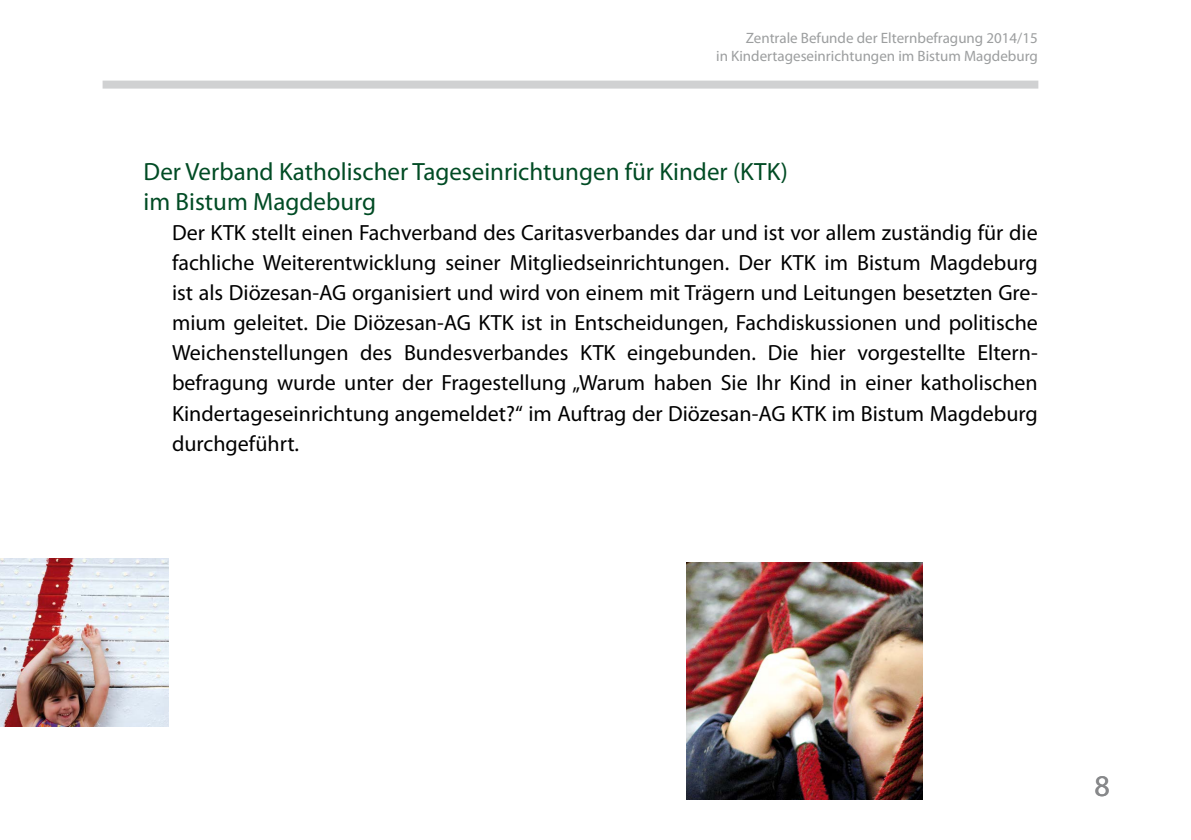
<style>
.page{position:relative;width:1191px;height:840px;background:#fff}
.page>*{position:absolute;margin:0;border:0;box-sizing:border-box;transform-origin:0 0}
.t1{font:30px "Myriad Pro";color:#87888a}
.t2{font:25px/30px "Myriad Pro";color:#004b24}
.t3{font:22px/30px "Myriad Pro";color:#000;text-align:justify}
.t4{font:15px/18px "Myriad Pro";color:#9c9e9f;text-align:right}
</style>
<div class="page">
<img style="left:686px;top:562px;width:237px;height:236px">
<div style="left:103px;top:81px;width:935px;height:8px;background:#d0d1d2"></div>
<img style="left:0;top:558px;width:168px;height:168px">
<p class="t4" style="left:716px;top:28px;width:323px">Zentrale Befunde der Elternbefragung 2014/15<br>in Kindertageseinrichtungen im Bistum Magdeburg</p>
<p class="t2" style="left:144px;top:156px;width:646px">Der Verband Katholischer Tageseinrichtungen für Kinder (KTK) im Bistum Magdeburg</p>
<p class="t3" style="left:172px;top:217px;width:867px">Der KTK stellt einen Fachverband des Caritasverbandes dar und ist vor allem zuständig für die fachliche Weiterentwicklung seiner Mitgliedseinrichtungen. Der KTK im Bistum Magdeburg ist als Diözesan-AG organisiert und wird von einem mit Trägern und Leitungen besetzten Gre&shy;mium geleitet. Die Diözesan-AG KTK ist in Entscheidungen, Fachdiskussionen und politische Weichenstellungen des Bundesverbandes KTK eingebunden. Die hier vorgestellte Eltern&shy;befragung wurde unter der Fragestellung „Warum haben Sie Ihr Kind in einer katholischen Kindertageseinrichtung angemeldet?“ im Auftrag der Diözesan-AG KTK im Bistum Magdeburg durchgeführt.</p>
<h1 class="t1" style="left:1094px;top:766px;width:17px">8</h1>
</div>
